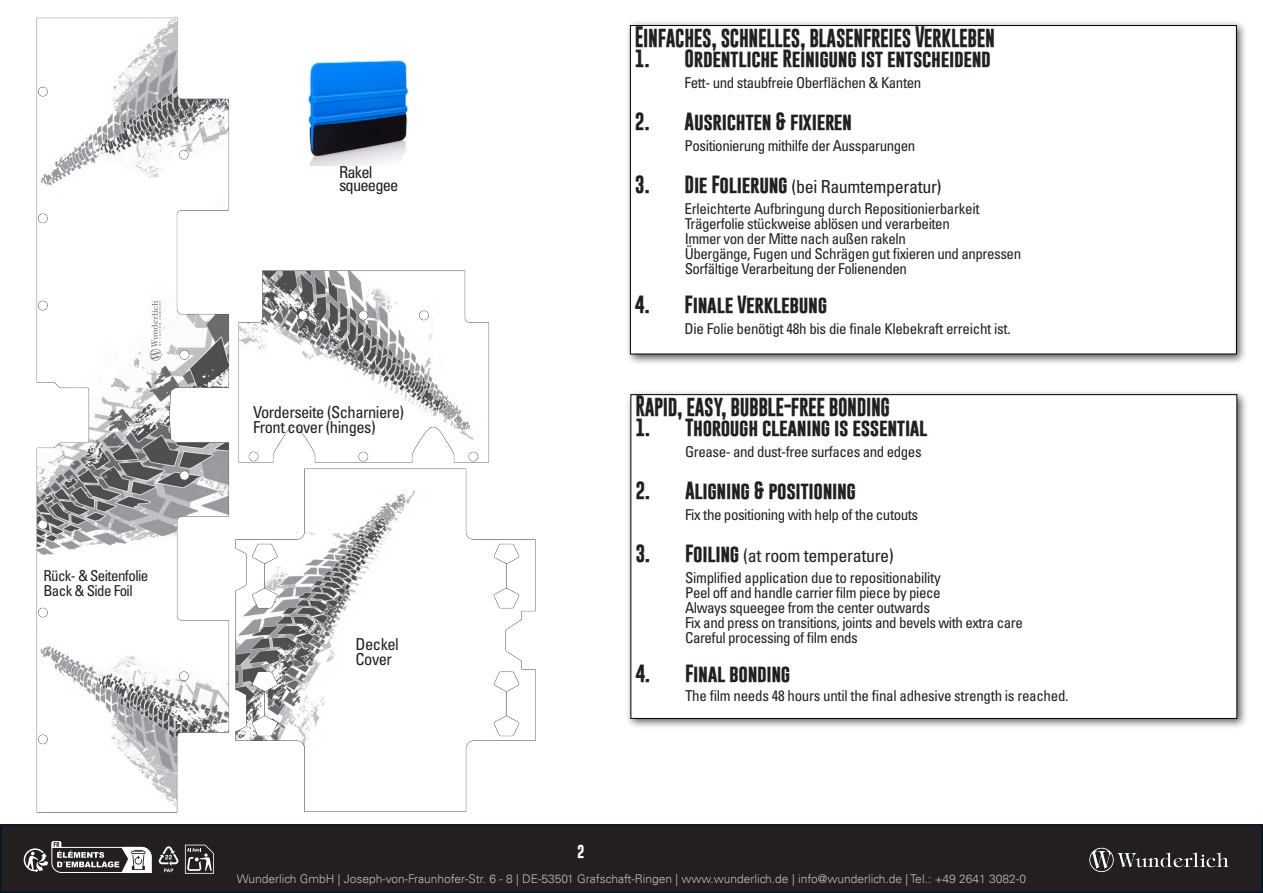
<style>
.page{position:relative;width:1263px;height:893px;background:#fff}
.page>*{position:absolute;margin:0;border:0;box-sizing:border-box;transform-origin:0 0}
.t1{font:700 21.45px "Gobold";letter-spacing:-.02em;color:#231f20;scale:.84 1}
.t2{font:700 18px "Gobold";letter-spacing:-.02em;color:#231f20}
.t3{font:condensed 18px "Univers LT Std";letter-spacing:-.02em;color:#231f20}
.t4{font:condensed 16.5px/15px "Univers LT Std";letter-spacing:-.03em;color:#231f20}
.t5{font:condensed 16.5px/13.5px "Univers LT Std";letter-spacing:-.05em;color:#231f20}
.t6{font:condensed 15px/15px "Univers LT Std";letter-spacing:-.03em;color:#231f20}
.t7{font:700 13.5px "Gobold";color:#fff}
.t8{font:300 12px "Univers LT";color:#bcbdc0}
.s1{font-family:"Gobold";font-weight:700;font-stretch:normal}
</style>
<div class="page">
<div style="left:625px;top:20px;width:623px;height:345px;background:#231f20;opacity:.75"></div>
<div style="left:630px;top:26px;width:606px;height:328px;background:#fff"></div>
<img style="left:36px;top:17px;width:500px;height:796px">
<div style="left:625px;top:389px;width:623px;height:341px;background:#231f20;opacity:.75"></div>
<div style="left:631px;top:395px;width:606px;height:323px;background:#fff"></div>
<img style="left:302px;top:61px;width:106px;height:105px">
<div style="left:1px;top:825px;width:1261px;height:67px;background:#231f20"></div>
<div style="left:0;top:824px;width:1263px;height:69px;border:2px solid #011622"></div>
<img style="left:1086px;top:824px;width:177px;height:69px">
<svg style="left:0;top:825px;width:1263px;height:50px"></svg>
<p class="t6" style="left:43px;top:568px;width:107px">Rück- &amp; Seitenfolie<br>Back &amp; Side Foil</p>
<p class="t5" style="left:339px;top:165px;width:61px">Rakel squeegee</p>
<p class="t4" style="left:253px;top:404px;width:153px">Vorderseite (Scharniere)<br>Front cover (hinges)</p>
<p class="t4" style="left:356px;top:636px;width:45px">Deckel<br>Cover</p>
<h1 class="t1" style="left:635px;top:23px;width:430px">Einfaches, schnelles, blasenfreies Verkleben</h1>
<p class="t2" style="left:635px;top:46px;width:358px">1. Ordentliche Reinigung ist entscheidend</p>
<p class="t6" style="left:685px;top:75px;width:238px">Fett- und staubfreie Oberflächen &amp; Kanten</p>
<p class="t2" style="left:635px;top:109px;width:219px">2. Ausrichten &amp; fixieren</p>
<p class="t6" style="left:685px;top:138px;width:232px">Positionierung mithilfe der Aussparungen</p>
<p class="t3" style="left:635px;top:175px;width:308px"><span class="s1">3. Die Folierung</span> (bei Raumtemperatur)</p>
<p class="t6" style="left:685px;top:201px;width:338px">Erleichterte Aufbringung durch Repositionierbarkeit Trägerfolie stückweise ablösen und verarbeiten<br>Immer von der Mitte nach außen rakeln<br>Übergänge, Fugen und Schrägen gut fixieren und anpressen Sorfältige Verarbeitung der Folienenden</p>
<p class="t2" style="left:635px;top:292px;width:194px">4. Finale Verklebung</p>
<p class="t6" style="left:685px;top:321px;width:328px">Die Folie benötigt 48h bis die finale Klebekraft erreicht ist.</p>
<h1 class="t1" style="left:635px;top:392px;width:305px">Rapid, easy, bubble-free bonding</h1>
<p class="t2" style="left:635px;top:415px;width:294px">1. Thorough cleaning is essential</p>
<p class="t6" style="left:685px;top:444px;width:238px">Grease- and dust-free surfaces and edges</p>
<p class="t2" style="left:635px;top:478px;width:222px">2. Aligning &amp; positioning</p>
<p class="t6" style="left:685px;top:507px;width:235px">Fix the positioning with help of the cutouts</p>
<p class="t3" style="left:635px;top:544px;width:260px"><span class="s1">3. Foiling</span> (at room temperature)</p>
<p class="t6" style="left:685px;top:570px;width:339px">Simplified application due to repositionability<br>Peel off and handle carrier film piece by piece<br>Always squeegee from the center outwards<br>Fix and press on transitions, joints and bevels with extra care Careful processing of film ends</p>
<p class="t2" style="left:635px;top:661px;width:157px">4. Final bonding</p>
<p class="t6" style="left:685px;top:688px;width:385px">The film needs 48 hours until the final adhesive strength is reached.</p>
<p class="t7" style="left:577px;top:843px;width:9px">2</p>
<p class="t8" style="left:237px;top:871px;width:790px">Wunderlich GmbH | Joseph-von-Fraunhofer-Str. 6 - 8 | DE-53501 Grafschaft-Ringen | www.wunderlich.de | info@wunderlich.de | Tel.: +49 2641 3082-0</p>
</div>
